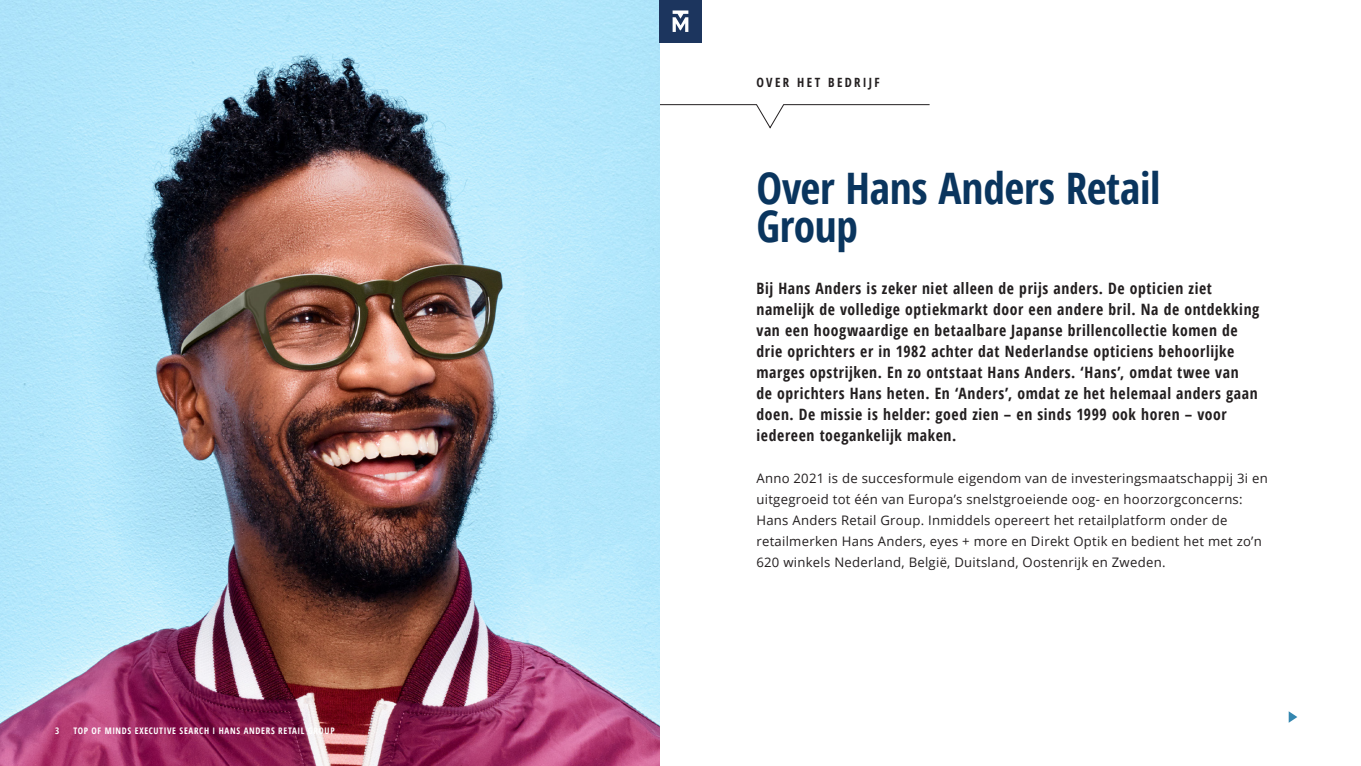
<style>
.page{position:relative;width:1361px;height:766px;background:#fff}
.page>*{position:absolute;margin:0;border:0;box-sizing:border-box;transform-origin:0 0}
.Page_header_kopie{font:700 condensed 43.42px/38.5px "Open Sans";letter-spacing:-.01em;color:#0a355e}
.t1{font:700 condensed 15.67px/21px "Open Sans";letter-spacing:.04em;color:#231f20}
.t2{font:13.12px/21px "Open Sans";letter-spacing:.02em;color:#231f20}
.t3{font:700 condensed 12.75px "Open Sans";letter-spacing:.185em;color:#231f20}
.t4{font:700 condensed 9px "Open Sans";letter-spacing:.07em;color:#fff}
</style>
<div class="page">
<svg style="left:659px;top:104px;width:271px;height:24px"></svg>
<img style="left:0;top:0;width:659px;height:765px">
<svg style="left:1288px;top:711px;width:9px;height:11px"></svg>
<div style="left:659px;top:0;width:43px;height:43px;background:#1c355e"></div>
<svg style="left:672px;top:10px;width:16px;height:22px"></svg>
<p class="t4" style="left:55px;top:724px;width:6px">3</p>
<p class="t4" style="left:73px;top:724px;width:263px">TOP OF MINDS EXECUTIVE SEARCH I HANS ANDERS RETAIL GROUP</p>
<p class="t3" style="left:756px;top:73px;width:125px">OVER HET BEDRIJF</p>
<p class="Page_header_kopie" style="left:756px;top:168px;width:406px">Over Hans Anders Retail<br>Group</p>
<p class="t1" style="left:756px;top:277px;width:504px">Bij Hans Anders is zeker niet alleen de prijs anders. De opticien ziet namelijk de volledige optiekmarkt door een andere bril. Na de ontdekking van een hoogwaardige en betaalbare Japanse brillencollectie komen de drie oprichters er in 1982 achter dat Nederlandse opticiens behoorlijke marges opstrijken. En zo ontstaat Hans Anders. ‘Hans’, omdat twee van<br>de oprichters Hans heten. En ‘Anders’, omdat ze het helemaal anders gaan doen. De missie is helder: goed zien – en sinds 1999 ook horen – voor iedereen toegankelijk maken.</p>
<p class="t2" style="left:756px;top:467px;width:513px">Anno 2021 is de succesformule eigendom van de investeringsmaatschappij 3i en uitgegroeid tot één van Europa’s snelstgroeiende oog- en hoorzorgconcerns:<br>Hans Anders Retail Group. Inmiddels opereert het retailplatform onder de retailmerken Hans Anders, eyes + more en Direkt Optik en bedient het met zo’n 620 winkels Nederland, België, Duitsland, Oostenrijk en Zweden.</p>
</div>
